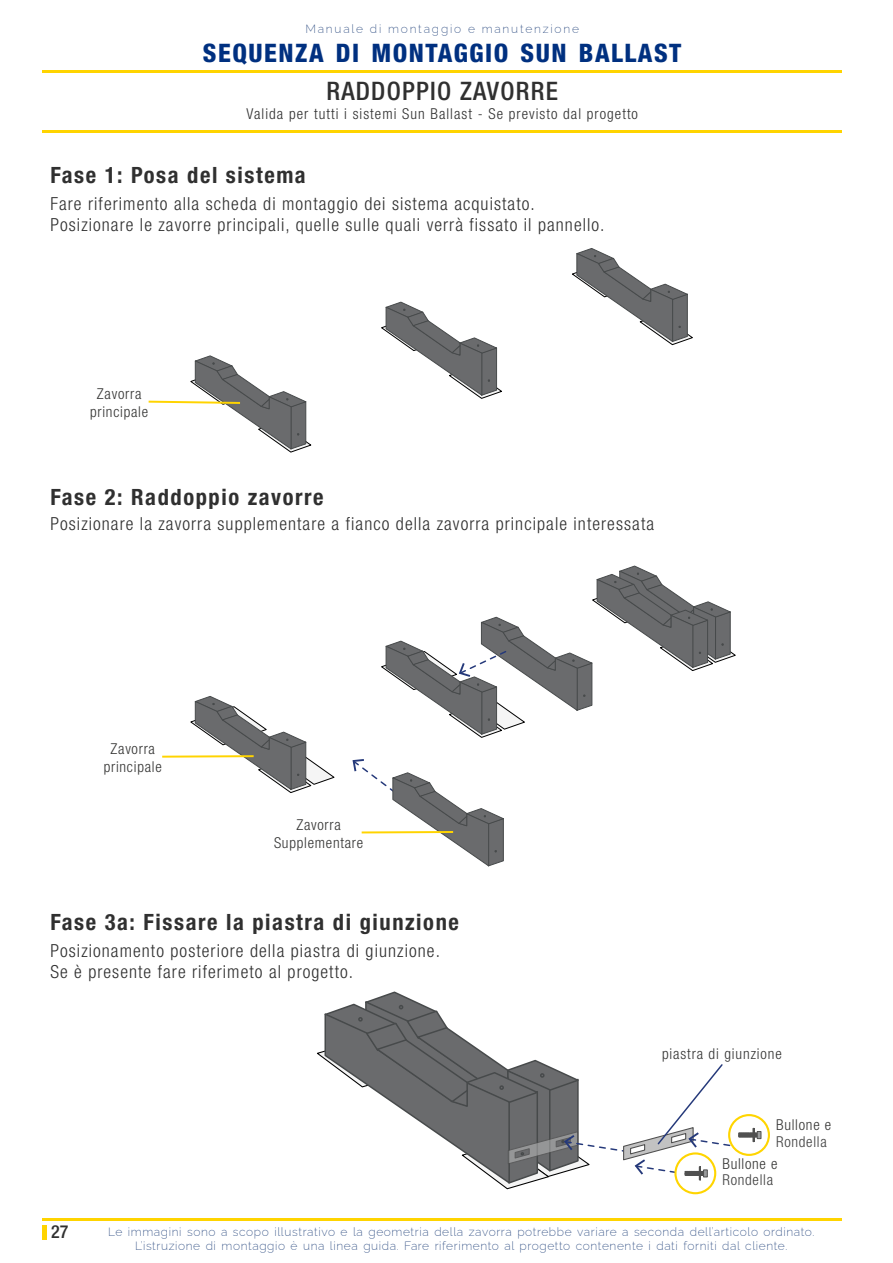
<style>
.page{position:relative;width:893px;height:1263px;background:#fff}
.page>*{position:absolute;margin:0;border:0;box-sizing:border-box;transform-origin:0 0}
.t1{font:800 condensed 25.5px "Helvetica Neue LT Pro";letter-spacing:.06em;color:#003080}
.t2{font:500 condensed 25.5px "Helvetica Neue LT Pro";letter-spacing:.05em;color:#303030}
.t3{font:700 condensed 22.5px "Helvetica Neue LT Pro";letter-spacing:.07em;color:#303030}
.t4{font:300 condensed 18px/21px "Helvetica Neue LT Pro";letter-spacing:.06em;color:#303030}
.t5{font:500 condensed 18px "Helvetica Neue LT Pro";color:#303030}
.t6{font:300 condensed 15px/17.5px "Helvetica Neue LT Pro";letter-spacing:.05em;color:#353534;text-align:center}
.t7{font:300 condensed 15px "Helvetica Neue LT Pro";letter-spacing:.07em;color:#303030}
.t8{font:300 condensed 15px "Helvetica Neue LT Pro";letter-spacing:.05em;color:#404040}
.t9{font:200 12px/13.5px "Raleway";letter-spacing:.05em;color:#20417a;text-align:center}
.t10{font:200 12px "Raleway";letter-spacing:.15em;color:#20417a}
</style>
<div class="page">
<hr style="left:43px;top:71px;width:799px;height:2px;background:#ffd400">
<hr style="left:43px;top:1225px;width:4px;height:14px;background:#ffd400">
<hr style="left:43px;top:1218px;width:799px;height:2px;background:#ffd400">
<svg style="left:381px;top:301px;width:121px;height:98px"></svg>
<svg style="left:572px;top:248px;width:121px;height:97px"></svg>
<hr style="left:43px;top:130px;width:799px;height:2px;background:#ffd400">
<svg style="left:381px;top:565px;width:355px;height:173px"></svg>
<svg style="left:729px;top:1115px;width:40px;height:40px"></svg>
<div style="left:728px;top:1114px;width:42px;height:42px;border:2px solid #ffd500;border-radius:50%"></div>
<div style="left:674px;top:1152px;width:42px;height:42px;border:2px solid #ffd500;border-radius:50%"></div>
<svg style="left:317px;top:991px;width:444px;height:199px"></svg>
<svg style="left:148px;top:355px;width:164px;height:98px"></svg>
<svg style="left:162px;top:696px;width:173px;height:97px"></svg>
<svg style="left:352px;top:759px;width:152px;height:108px"></svg>
<p class="t10" style="left:305px;top:19px;width:275px">Manuale di montaggio e manutenzione</p>
<h1 class="t1" style="left:203px;top:37px;width:480px">SEQUENZA DI MONTAGGIO SUN BALLAST</h1>
<h1 class="t2" style="left:326px;top:75px;width:233px">RADDOPPIO ZAVORRE</h1>
<p class="t7" style="left:246px;top:105px;width:393px">Valida per tutti i sistemi Sun Ballast - Se previsto dal progetto</p>
<p class="t3" style="left:50px;top:161px;width:257px">Fase 1: Posa del sistema</p>
<p class="t4" style="left:50px;top:193px;width:556px">Fare riferimento alla scheda di montaggio dei sistema acquistato.<br>Posizionare le zavorre principali, quelle sulle quali verrà fissato il pannello.</p>
<p class="t6" style="left:90px;top:385px;width:60px">Zavorra principale</p>
<p class="t3" style="left:50px;top:484px;width:275px">Fase 2: Raddoppio zavorre</p>
<p class="t4" style="left:50px;top:513px;width:605px">Posizionare la zavorra supplementare a fianco della zavorra principale interessata</p>
<p class="t6" style="left:104px;top:740px;width:60px">Zavorra principale</p>
<p class="t6" style="left:274px;top:816px;width:91px">Zavorra<br>Supplementare</p>
<p class="t3" style="left:50px;top:908px;width:410px">Fase 3a: Fissare la piastra di giunzione</p>
<p class="t4" style="left:50px;top:940px;width:391px">Posizionamento posteriore della piastra di giunzione.<br>Se è presente fare riferimeto al progetto.</p>
<p class="t6" style="left:662px;top:1045px;width:121px">piastra di giunzione</p>
<p class="t6" style="left:776px;top:1116px;width:57px">Bullone e</p>
<p class="t8" style="left:776px;top:1133px;width:52px">Rondella</p>
<p class="t6" style="left:722px;top:1154px;width:57px">Bullone e</p>
<p class="t8" style="left:722px;top:1171px;width:52px">Rondella</p>
<p class="t5" style="left:51px;top:1221px;width:19px">27</p>
<p class="t9" style="left:108px;top:1224px;width:708px">Le immagini sono a scopo illustrativo e la geometria della zavorra potrebbe variare a seconda dell’articolo ordinato.<br>L’istruzione di montaggio è una linea guida. Fare riferimento al progetto contenente i dati forniti dal cliente.</p>
</div>
